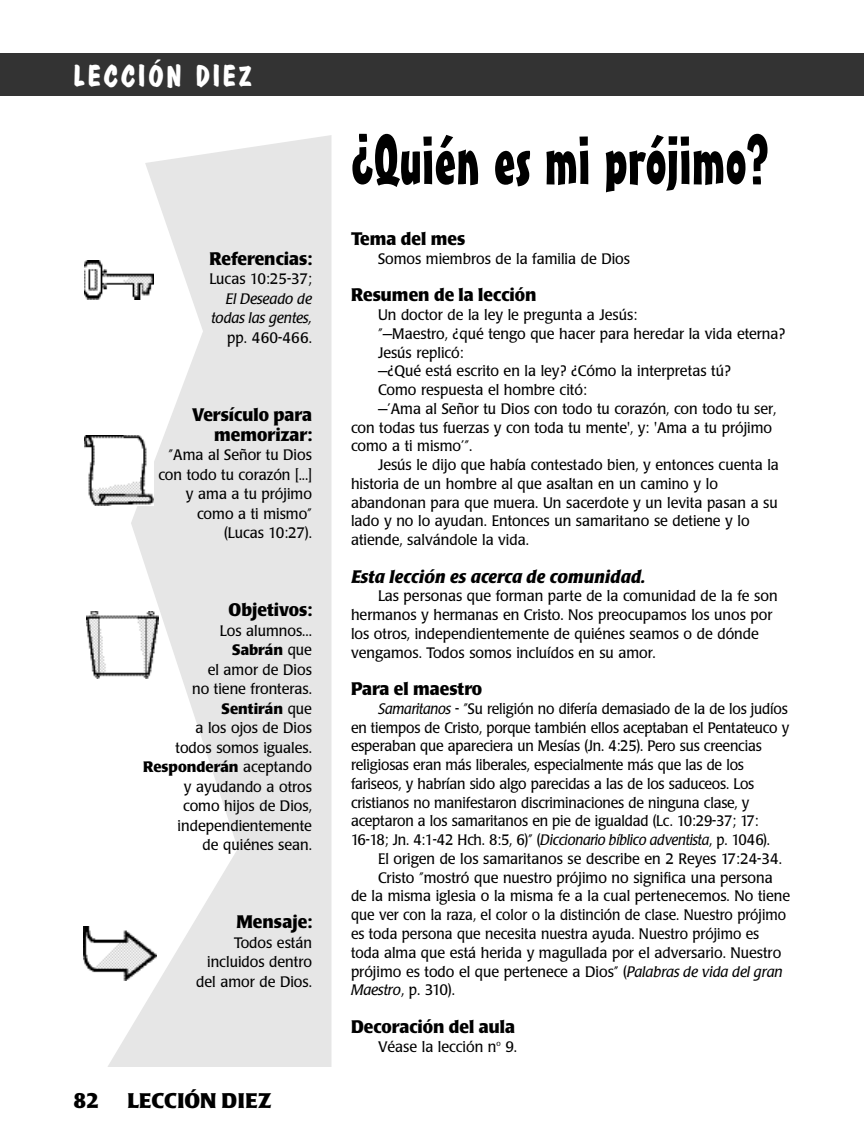
<style>
.page{position:relative;width:864px;height:1148px;background:#fff}
.page>*{position:absolute;margin:0;border:0;box-sizing:border-box;transform-origin:0 0}
.t1{font:69px "Mister Earl BT";color:#000}
.t2{font:700 30px "Dom Casual D";letter-spacing:.095em;color:#fff}
.t3{font:700 21px "Poppl Laudatio";color:#000}
.t4{font:700 18px/19.5px "Poppl Laudatio";color:#000;text-align:right;scale:.95 1}
.t5{font:italic 700 18px "Poppl Laudatio";color:#000;scale:.95 1}
.t6{font:15px/19.5px "Poppl Laudatio";color:#000;text-align:right;scale:.95 1}
.t7{font:15px/18.8px "Poppl Laudatio";color:#000;scale:.93 1}
.t8{font:15px "Poppl Laudatio";color:#000;scale:.92 1}
.t9{font:italic 15px/19.5px "Poppl Laudatio";color:#000;text-align:right}
.s1{font-weight:700}
.s2{font-style:italic}
</style>
<div class="page">
<svg style="left:107px;top:135px;width:225px;height:931px;fill:#e6e6e6"></svg>
<div style="left:0;top:53px;width:864px;height:43px;background:#333"></div>
<img style="left:84px;top:260px;width:69px;height:39px">
<img style="left:85px;top:435px;width:69px;height:70px">
<img style="left:87px;top:611px;width:72px;height:67px">
<img style="left:83px;top:926px;width:74px;height:54px">
<h2 class="t2" style="left:74px;top:58px;width:180px">LECCIÓN DIEZ</h2>
<p class="t4" style="left:209px;top:251px;width:110px">Referencias:</p>
<p class="t6" style="left:209px;top:271px;width:109px">Lucas 10:25-37;</p>
<p class="t9" style="left:211px;top:291px;width:102px">El Deseado de todas las gentes,</p>
<p class="t6" style="left:227px;top:329px;width:91px">pp. 460-466.</p>
<p class="t4" style="left:192px;top:407px;width:128px">Versículo para memorizar:</p>
<p class="t6" style="left:158px;top:446px;width:163px">”Ama al Señor tu Dios con todo tu corazón [...] y ama a tu prójimo como a ti mismo” (Lucas 10:27).</p>
<p class="t4" style="left:229px;top:602px;width:89px">Objetivos:</p>
<p class="t6" style="left:143px;top:622px;width:179px">Los alumnos...<br><span class="s1">Sabrán</span> que<br>el amor de Dios<br>no tiene fronteras.<br><span class="s1">Sentirán</span> que<br>a los ojos de Dios<br>todos somos iguales.<br><span class="s1">Responderán</span> aceptando y ayudando a otros<br>como hijos de Dios, independientemente<br>de quiénes sean.</p>
<p class="t4" style="left:237px;top:914px;width:81px">Mensaje:</p>
<p class="t6" style="left:196px;top:934px;width:123px">Todos están incluidos dentro del amor de Dios.</p>
<h3 class="t3" style="left:74px;top:1092px;width:27px">82</h3>
<h3 class="t3" style="left:127px;top:1092px;width:145px">LECCIÓN DIEZ</h3>
<h1 class="t1" style="left:351px;top:134px;width:419px">¿Quién es mi prójimo?</h1>
<p class="t4" style="left:351px;top:231px;width:122px">Tema del mes</p>
<p class="t6" style="left:378px;top:250px;width:267px">Somos miembros de la familia de Dios</p>
<p class="t4" style="left:351px;top:287px;width:197px">Resumen de la lección</p>
<p class="t6" style="left:378px;top:306px;width:274px">Un doctor de la ley le pregunta a Jesús:</p>
<p class="t6" style="left:378px;top:325px;width:430px">”−Maestro, ¿qué tengo que hacer para heredar la vida eterna?</p>
<p class="t6" style="left:378px;top:344px;width:92px">Jesús replicó:</p>
<p class="t6" style="left:378px;top:363px;width:373px">−¿Qué está escrito en la ley? ¿Cómo la interpretas tú?</p>
<p class="t6" style="left:378px;top:381px;width:221px">Como respuesta el hombre citó:</p>
<p class="t6" style="left:378px;top:400px;width:421px">−’Ama al Señor tu Dios con todo tu corazón, con todo tu ser,</p>
<p class="t6" style="left:351px;top:419px;width:445px">con todas tus fuerzas y con toda tu mente', y: 'Ama a tu prójimo</p>
<p class="t6" style="left:351px;top:438px;width:129px">como a ti mismo’”.</p>
<p class="t6" style="left:378px;top:456px;width:424px">Jesús le dijo que había contestado bien, y entonces cuenta la</p>
<p class="t6" style="left:351px;top:475px;width:388px">historia de un hombre al que asaltan en un camino y lo</p>
<p class="t6" style="left:351px;top:494px;width:451px">abandonan para que muera. Un sacerdote y un levita pasan a su</p>
<p class="t6" style="left:351px;top:513px;width:421px">lado y no lo ayudan. Entonces un samaritano se detiene y lo</p>
<p class="t6" style="left:351px;top:531px;width:189px">atiende, salvándole la vida.</p>
<p class="t5" style="left:351px;top:569px;width:311px">Esta lección es acerca de comunidad.</p>
<p class="t6" style="left:351px;top:588px;width:451px;line-height:18.8px;text-align:left;text-indent:27px">Las personas que forman parte de la comunidad de la fe son hermanos y hermanas en Cristo. Nos preocupamos los unos por los otros, independientemente de quiénes seamos o de dónde vengamos. Todos somos incluídos en su amor.</p>
<p class="t4" style="left:351px;top:681px;width:140px">Para el maestro</p>
<p class="t7" style="left:351px;top:700px;width:473px;text-indent:27px"><span class="s2">Samaritanos</span> - ”Su religión no difería demasiado de la de los judíos en tiempos de Cristo, porque también ellos aceptaban el Pentateuco y esperaban que apareciera un Mesías (Jn. 4:25). Pero sus creencias religiosas eran más liberales, especialmente más que las de los fariseos, y habrían sido algo parecidas a las de los saduceos. Los cristianos no manifestaron discriminaciones de ninguna clase, y aceptaron a los samaritanos en pie de igualdad (Lc. 10:29-37; 17:<br>16-18; Jn. 4:1-42 Hch. 8:5, 6)” (<span class="s2">Diccionario bíblico adventista</span>, p. 1046).</p>
<p class="t6" style="left:378px;top:850px;width:427px">El origen de los samaritanos se describe en 2 Reyes 17:24-34.</p>
<p class="t6" style="left:378px;top:869px;width:417px">Cristo ”mostró que nuestro prójimo no significa una persona</p>
<p class="t6" style="left:351px;top:888px;width:464px">de la misma iglesia o la misma fe a la cual pertenecemos. No tiene</p>
<p class="t8" style="left:351px;top:909px;width:475px">que ver con la raza, el color o la distinción de clase. Nuestro prójimo</p>
<p class="t8" style="left:351px;top:928px;width:445px">es toda persona que necesita nuestra ayuda. Nuestro prójimo es</p>
<p class="t8" style="left:351px;top:946px;width:469px">toda alma que está herida y magullada por el adversario. Nuestro</p>
<p class="t6" style="left:351px;top:963px;width:456px">prójimo es todo el que pertenece a Dios” (<span class="s2">Palabras de vida del gran</span></p>
<p class="t6" style="left:351px;top:981px;width:111px"><span class="s2">Maestro</span>, p. 310).</p>
<p class="t4" style="left:351px;top:1018px;width:174px">Decoración del aula</p>
<p class="t6" style="left:378px;top:1038px;width:148px">Véase la lección n<sup>o</sup> 9.</p>
</div>
